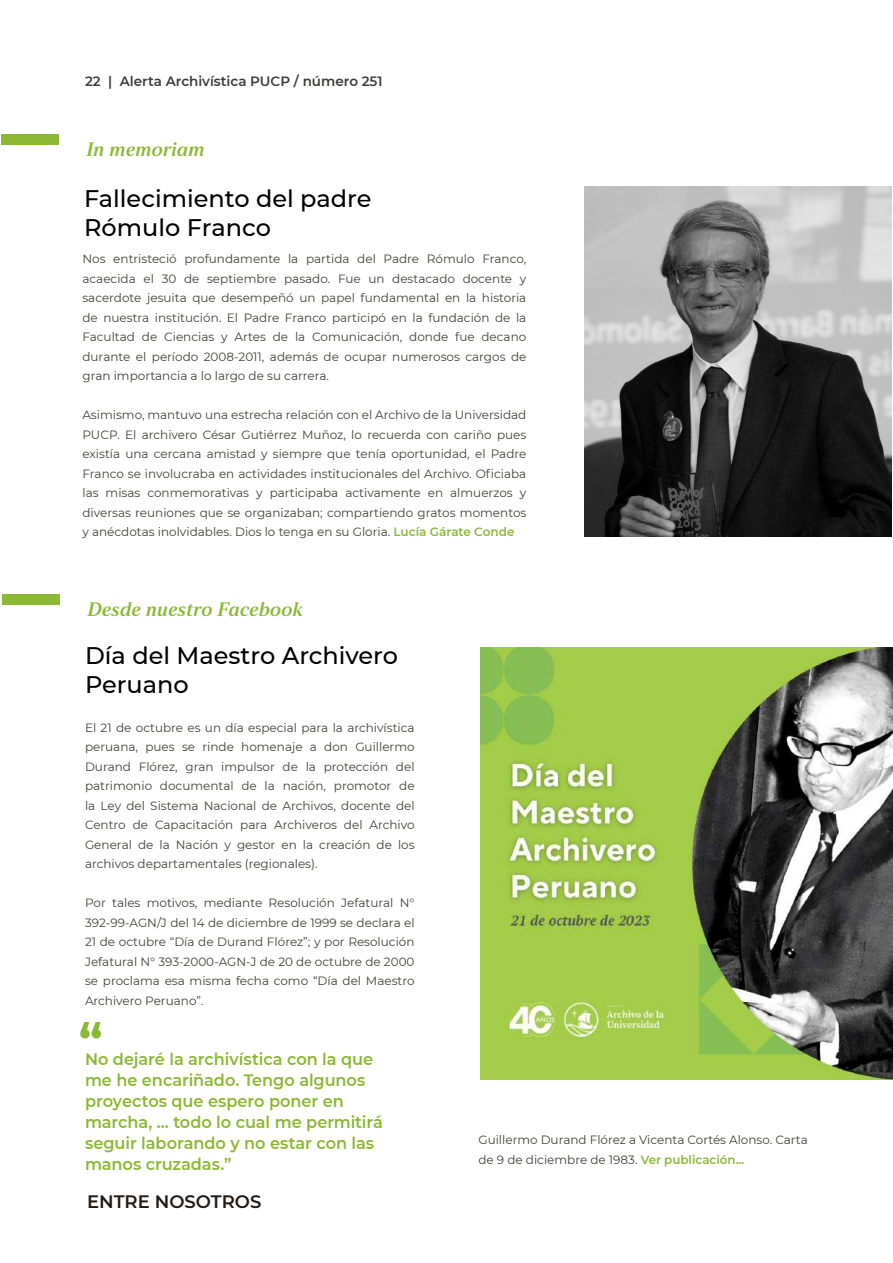
<style>
.page{position:relative;width:893px;height:1263px;background:#fff}
.page>*{position:absolute;margin:0;border:0;box-sizing:border-box;transform-origin:0 0}
.t1{font:700 48px "Montserrat";color:#8cb833}
.t2{font:500 24px/28.5px "Montserrat";color:#000}
.t3{font:19.5px "Strato Pro Demi Bold It";color:#8cb833}
.t4{font:600 18px "Montserrat";color:#221b15}
.t5{font:600 16.5px/21px "Montserrat";letter-spacing:-.005em;color:#8cb833}
.t6{font:600 13.5px "Montserrat";color:#3c3c3b}
.t7{font:12px/19.5px "Montserrat";color:#44403d;text-align:justify}
.s1{font-weight:600;color:#8cb833}
.s2{font-weight:600;font-size:11.85px;color:#8cb833}
</style>
<div class="page">
<div style="left:2px;top:594px;width:58px;height:10px;background:#8cb833"></div>
<img style="left:481px;top:648px;width:411px;height:431px">
<div style="left:1px;top:134px;width:58px;height:11px;background:#8cb833"></div>
<img style="left:585px;top:186px;width:307px;height:350px">
<p class="t6" style="left:85px;top:71px;width:299px">22 | Alerta Archivística PUCP / número 251</p>
<h3 class="t3" style="left:86px;top:137px;width:120px">In memoriam</h3>
<h2 class="t2" style="left:84px;top:183px;width:289px">Fallecimiento del padre<br>Rómulo Franco</h2>
<p class="t7" style="left:82px;top:249px;width:445px">Nos entristeció profundamente la partida del Padre Rómulo Franco, acaecida el 30 de septiembre pasado. Fue un destacado docente y sacerdote jesuita que desempeñó un papel fundamental en la historia de nuestra institución. El Padre Franco participó en la fundación de la Facultad de Ciencias y Artes de la Comunicación, donde fue decano durante el período 2008-2011, además de ocupar numerosos cargos de gran importancia a lo largo de su carrera.</p>
<p class="t7" style="left:82px;top:405px;width:445px">Asimismo, mantuvo una estrecha relación con el Archivo de la Universidad PUCP. El archivero César Gutiérrez Muñoz, lo recuerda con cariño pues existía una cercana amistad y siempre que tenía oportunidad, el Padre Franco se involucraba en actividades institucionales del Archivo. Oficiaba las misas conmemorativas y participaba activamente en almuerzos y diversas reuniones que se organizaban; compartiendo gratos momentos y anécdotas inolvidables. Dios lo tenga en su Gloria. <span class="s1">Lucía Gárate Conde</span></p>
<h3 class="t3" style="left:87px;top:597px;width:217px">Desde nuestro Facebook</h3>
<h2 class="t2" style="left:85px;top:640px;width:315px">Día del Maestro Archivero<br>Peruano</h2>
<p class="t7" style="left:85px;top:717px;width:331px">El 21 de octubre es un día especial para la archivística peruana, pues se rinde homenaje a don Guillermo Durand Flórez, gran impulsor de la protección del patrimonio documental de la nación, promotor de la Ley del Sistema Nacional de Archivos, docente del Centro de Capacitación para Archiveros del Archivo General de la Nación y gestor en la creación de los archivos departamentales (regionales).</p>
<p class="t7" style="left:85px;top:893px;width:331px">Por tales motivos, mediante Resolución Jefatural N° 392-99-AGN/J del 14 de diciembre de 1999 se declara el 21 de octubre “Día de Durand Flórez”; y por Resolución Jefatural N° 393-2000-AGN-J de 20 de octubre de 2000 se proclama esa misma fecha como “Día del Maestro Archivero Peruano”.</p>
<h1 class="t1" style="left:79px;top:1007px;width:25px">“</h1>
<h3 class="t5" style="left:85px;top:1048px;width:299px">No dejaré la archivística con la que me he encariñado. Tengo algunos proyectos que espero poner en marcha, … todo lo cual me permitirá seguir laborando y no estar con las manos cruzadas.”</h3>
<h3 class="t4" style="left:87px;top:1188px;width:176px">ENTRE NOSOTROS</h3>
<p class="t7" style="left:478px;top:1129px;width:331px">Guillermo Durand Flórez a Vicenta Cortés Alonso. Carta de 9 de diciembre de 1983. <span class="s2">Ver publicación...</span></p>
</div>
